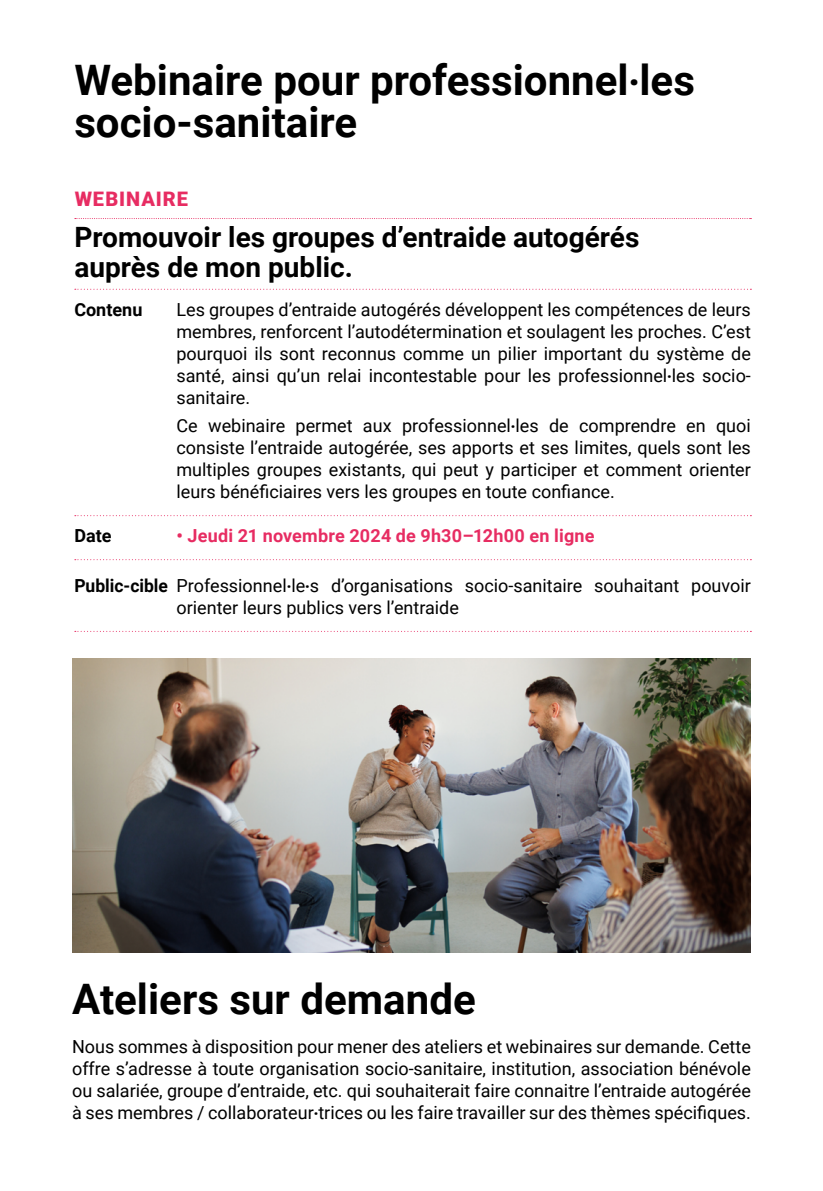
<style>
.page{position:relative;width:823px;height:1191px;background:#fff}
.page>*{position:absolute;margin:0;border:0;box-sizing:border-box;transform-origin:0 0}
.Titel_roboto_fett{font:700 42px/42px "Roboto";color:#000}
.Titel_roboto_fett-2{font:700 28px/30px "Roboto";color:#000}
.Lauftext{font:900 20px "Roboto";letter-spacing:.045em;color:#e72c62}
.Lauftext-2{font:18px/22px "Roboto";color:#000;text-align:justify}
.Lauftext-3{font:700 18px "Roboto";letter-spacing:.015em;color:#e72c62}
.Lauftext-4{font:700 18px "Roboto";color:#000}
.s1{font-weight:700}
</style>
<div class="page">
<svg style="left:75px;top:218px;width:676px;height:1px"></svg>
<svg style="left:75px;top:289px;width:676px;height:1px"></svg>
<svg style="left:75px;top:515px;width:676px;height:1px"></svg>
<svg style="left:75px;top:559px;width:676px;height:1px"></svg>
<svg style="left:75px;top:631px;width:676px;height:1px"></svg>
<img style="left:72px;top:658px;width:678px;height:294px">
<p class="Titel_roboto_fett" style="left:74px;top:58px;width:621px">Webinaire pour professionnel‧les socio-sanitaire</p>
<p class="Lauftext" style="left:75px;top:185px;width:115px">WEBINAIRE</p>
<p class="Titel_roboto_fett-2" style="left:74px;top:221px;width:566px">Promouvoir les groupes d’entraide autogérés auprès de mon public.</p>
<p class="Lauftext-4" style="left:74px;top:297px;width:70px">Contenu</p>
<p class="Lauftext-2" style="left:176px;top:298px;width:575px">Les groupes d’entraide autogérés développent les compétences de leurs membres, renforcent l’autodétermination et soulagent les proches. C’est pourquoi ils sont reconnus comme un pilier important du système de santé, ainsi qu’un relai incontestable pour les professionnel<span class="s1">‧</span>les socio&shy;sanitaire.</p>
<p class="Lauftext-2" style="left:176px;top:414px;width:575px">Ce webinaire permet aux professionnel<span class="s1">‧</span>les de comprendre en quoi consiste l’entraide autogérée, ses apports et ses limites, quels sont les multiples groupes existants, qui peut y participer et comment orienter leurs bénéficiaires vers les groupes en toute confiance.</p>
<p class="Lauftext-4" style="left:74px;top:523px;width:39px">Date</p>
<p class="Lauftext-3" style="left:176px;top:523px;width:419px">• Jeudi 21 novembre 2024 de 9h30–12h00 en ligne</p>
<p class="Lauftext-2" style="left:176px;top:574px;width:575px;text-indent:-102px"><span class="s1">Public-cible</span> Professionnel<span class="s1">‧</span>le<span class="s1">‧</span>s d’organisations socio-sanitaire souhaitant pouvoir orienter leurs publics vers l’entraide</p>
<p class="Titel_roboto_fett" style="left:72px;top:976px;width:405px">Ateliers sur demande</p>
<p class="Lauftext-2" style="left:72px;top:1035px;width:680px">Nous sommes à disposition pour mener des ateliers et webinaires sur demande. Cette offre s’adresse à toute organisation socio-sanitaire, institution, association bénévole ou salariée, groupe d’entraide, etc. qui souhaiterait faire connaitre l’entraide autogérée à ses membres / collaborateur<span class="s1">‧</span>trices ou les faire travailler sur des thèmes spécifiques.</p>
</div>
